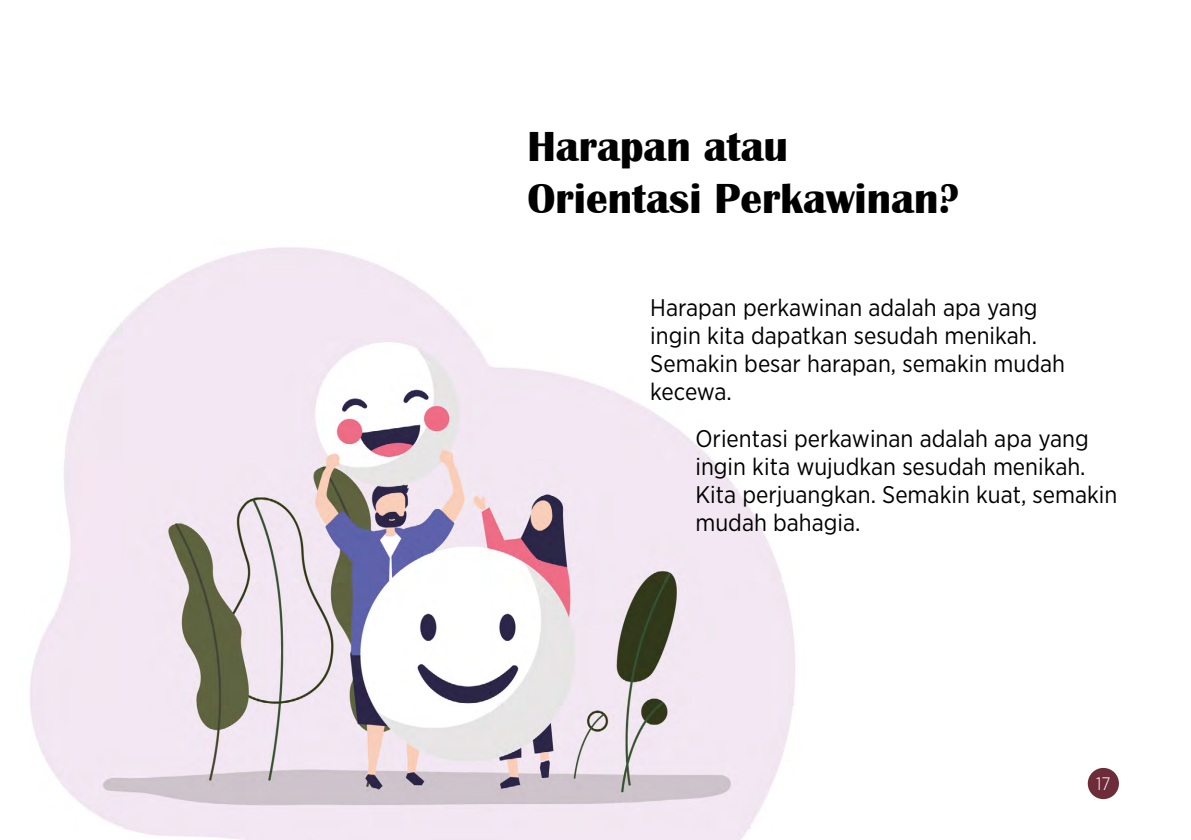
<style>
.page{position:relative;width:1191px;height:840px;background:#fff}
.page>*{position:absolute;margin:0;border:0;box-sizing:border-box;transform-origin:0 0}
.t1{font:700 43.2px/51.8px "Britannic";color:#000}
.t2{font:24px/28px "Gotham Narrow";color:#000}
.t3{font:300 18px "Gotham Narrow";color:#fff}
</style>
<div class="page">
<div style="left:1087px;top:767px;width:32px;height:31px;background:#6e2b3a;border-radius:50%"></div>
<img style="left:30px;top:247px;width:765px;height:592px">
<h1 class="t1" style="left:527px;top:121px;width:433px">Harapan atau<br>Orientasi Perkawinan?</h1>
<p class="t2" style="left:650px;top:293px;width:416px">Harapan perkawinan adalah apa yang ingin kita dapatkan sesudah menikah.<br>Semakin besar harapan, semakin mudah kecewa.</p>
<p class="t2" style="left:695px;top:423px;width:423px">Orientasi perkawinan adalah apa yang ingin kita wujudkan sesudah menikah.<br>Kita perjuangkan. Semakin kuat, semakin mudah bahagia.</p>
<p class="t3" style="left:1096px;top:771px;width:16px">17</p>
</div>
